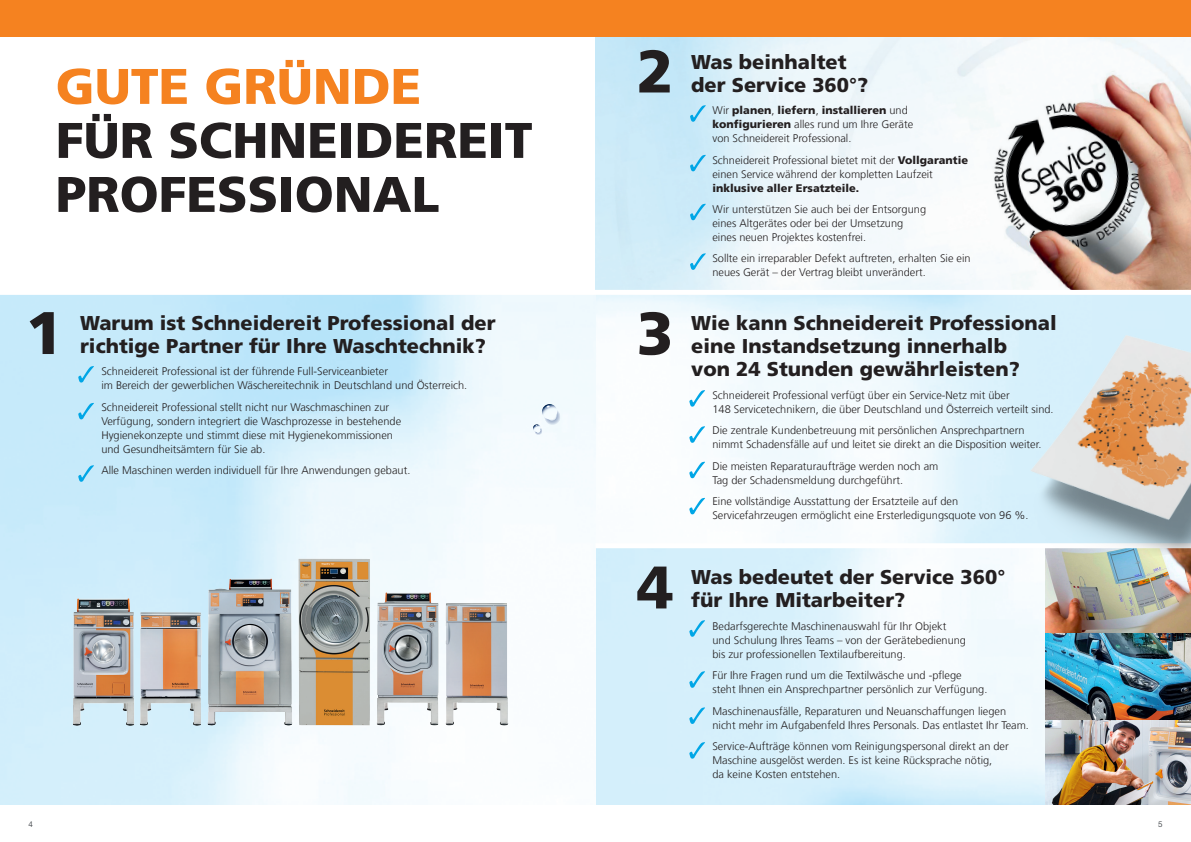
<style>
.page{position:relative;width:1191px;height:842px;background:#fff}
.page>*{position:absolute;margin:0;border:0;box-sizing:border-box;transform-origin:0 0}
.t1{font:900 60px "Frutiger LT Com";color:#231f20}
.t2{font:900 50px/54px "Frutiger LT Com";color:#231f20}
.t3{font:900 50px "Frutiger LT Com";color:#f58220}
.t4{font:900 20px/23px "Frutiger LT Com";color:#231f20}
.t5{font:300 11px/14px "Frutiger LT Com";color:#231f20}
.t6{font:900 11px "Frutiger LT Com";color:#231f20}
.t7{font:8px "Helvetica Neue LT Pro";color:#4e5256}
.s1{font-weight:900}
</style>
<div class="page">
<img style="left:595px;top:36px;width:596px;height:254px">
<img style="left:595px;top:295px;width:451px;height:510px">
<svg style="left:689px;top:390px;width:16px;height:17px"></svg>
<svg style="left:689px;top:426px;width:16px;height:17px"></svg>
<svg style="left:689px;top:462px;width:16px;height:16px"></svg>
<svg style="left:689px;top:498px;width:16px;height:16px"></svg>
<svg style="left:689px;top:620px;width:16px;height:17px"></svg>
<svg style="left:689px;top:671px;width:16px;height:17px"></svg>
<svg style="left:689px;top:742px;width:16px;height:17px"></svg>
<svg style="left:689px;top:707px;width:16px;height:17px"></svg>
<svg style="left:690px;top:105px;width:16px;height:17px"></svg>
<svg style="left:690px;top:155px;width:16px;height:16px"></svg>
<svg style="left:690px;top:204px;width:16px;height:16px"></svg>
<svg style="left:690px;top:253px;width:16px;height:17px"></svg>
<img style="left:0;top:349px;width:596px;height:426px">
<img style="left:1046px;top:578px;width:145px;height:227px">
<svg style="left:78px;top:366px;width:16px;height:17px"></svg>
<svg style="left:78px;top:403px;width:16px;height:16px"></svg>
<svg style="left:78px;top:465px;width:16px;height:17px"></svg>
<div style="left:595px;top:543px;width:596px;height:5px;background:#fff"></div>
<div style="left:0;top:0;width:1191px;height:36px;background:#f58220"></div>
<img style="left:959px;top:295px;width:232px;height:283px">
<h2 class="t3" style="left:56px;top:56px;width:367px">GUTE GRÜNDE</h2>
<h2 class="t2" style="left:56px;top:113px;width:478px">FÜR SCHNEIDEREIT<br>PROFESSIONAL</h2>
<h1 class="t1" style="left:26px;top:297px;width:38px">1</h1>
<h3 class="t4" style="left:80px;top:311px;width:417px">Warum ist Schneidereit Professional der</h3>
<h3 class="t4" style="left:80px;top:334px;width:407px">richtige Partner für Ihre Waschtechnik?</h3>
<p class="t5" style="left:101px;top:365px;width:367px">Schneidereit Professional ist der führende Full-Serviceanbieter<br>im Bereich der gewerblichen Wäschereitechnik in Deutschland und Österreich.</p>
<p class="t5" style="left:101px;top:400px;width:301px">Schneidereit Professional stellt nicht nur Waschmaschinen zur Verfügung, sondern integriert die Waschprozesse in bestehende Hygienekonzepte und stimmt diese mit Hygienekommissionen und Gesundheitsämtern für Sie ab.</p>
<p class="t5" style="left:101px;top:463px;width:310px">Alle Maschinen werden individuell für Ihre Anwendungen gebaut.</p>
<h1 class="t1" style="left:637px;top:35px;width:38px">2</h1>
<h3 class="t4" style="left:691px;top:50px;width:178px">Was beinhaltet der Service 360°?</h3>
<p class="t5" style="left:712px;top:104px;width:202px">Wir <span class="s1">planen</span>, <span class="s1">liefern</span>, <span class="s1">installieren</span> und <span class="s1">konfigurieren</span> alles rund um Ihre Geräte von Schneidereit Professional.</p>
<p class="t5" style="left:712px;top:153px;width:257px">Schneidereit Professional bietet mit der <span class="s1">Vollgarantie </span>einen Service während der kompletten Laufzeit</p>
<p class="t6" style="left:712px;top:181px;width:148px">inklusive aller Ersatzteile.</p>
<p class="t5" style="left:712px;top:202px;width:215px">Wir unterstützen Sie auch bei der Entsorgung eines Altgerätes oder bei der Umsetzung eines neuen Projektes kostenfrei.</p>
<p class="t5" style="left:712px;top:252px;width:260px">Sollte ein irreparabler Defekt auftreten, erhalten Sie ein neues Gerät – der Vertrag bleibt unverändert.</p>
<h1 class="t1" style="left:637px;top:297px;width:38px">3</h1>
<h1 class="t1" style="left:637px;top:551px;width:38px">4</h1>
<h3 class="t4" style="left:691px;top:311px;width:367px">Wie kann Schneidereit Professional eine Instandsetzung innerhalb<br>von 24 Stunden gewährleisten?</h3>
<p class="t5" style="left:712px;top:388px;width:343px">Schneidereit Professional verfügt über ein Service-Netz mit über<br>148 Servicetechnikern, die über Deutschland und Österreich verteilt sind.</p>
<p class="t5" style="left:712px;top:423px;width:330px">Die zentrale Kundenbetreuung mit persönlichen Ansprechpartnern nimmt Schadensfälle auf und leitet sie direkt an die Disposition weiter.</p>
<p class="t5" style="left:712px;top:459px;width:227px">Die meisten Reparaturaufträge werden noch am<br>Tag der Schadensmeldung durchgeführt.</p>
<p class="t5" style="left:712px;top:494px;width:317px">Eine vollständige Ausstattung der Ersatzteile auf den<br>Servicefahrzeugen ermöglicht eine Ersterledigungsquote von 96 %.</p>
<h3 class="t4" style="left:691px;top:566px;width:316px">Was bedeutet der Service 360°</h3>
<h3 class="t4" style="left:691px;top:589px;width:216px">für Ihre Mitarbeiter?</h3>
<p class="t5" style="left:712px;top:619px;width:255px">Bedarfsgerechte Maschinenauswahl für Ihr Objekt und Schulung Ihres Teams – von der Gerätebedienung bis zur professionellen Textilaufbereitung.</p>
<p class="t5" style="left:712px;top:668px;width:276px">Für Ihre Fragen rund um die Textilwäsche und -pflege steht Ihnen ein Ansprechpartner persönlich zur Verfügung.</p>
<p class="t5" style="left:712px;top:704px;width:318px">Maschinenausfälle, Reparaturen und Neuanschaffungen liegen nicht mehr im Aufgabenfeld Ihres Personals. Das entlastet Ihr Team.</p>
<p class="t5" style="left:712px;top:739px;width:298px">Service-Aufträge können vom Reinigungspersonal direkt an der<br>Maschine ausgelöst werden. Es ist keine Rücksprache nötig,<br>da keine Kosten entstehen.</p>
<p class="t7" style="left:28px;top:819px;width:6px">4</p>
<p class="t7" style="left:1158px;top:819px;width:6px">5</p>
</div>
